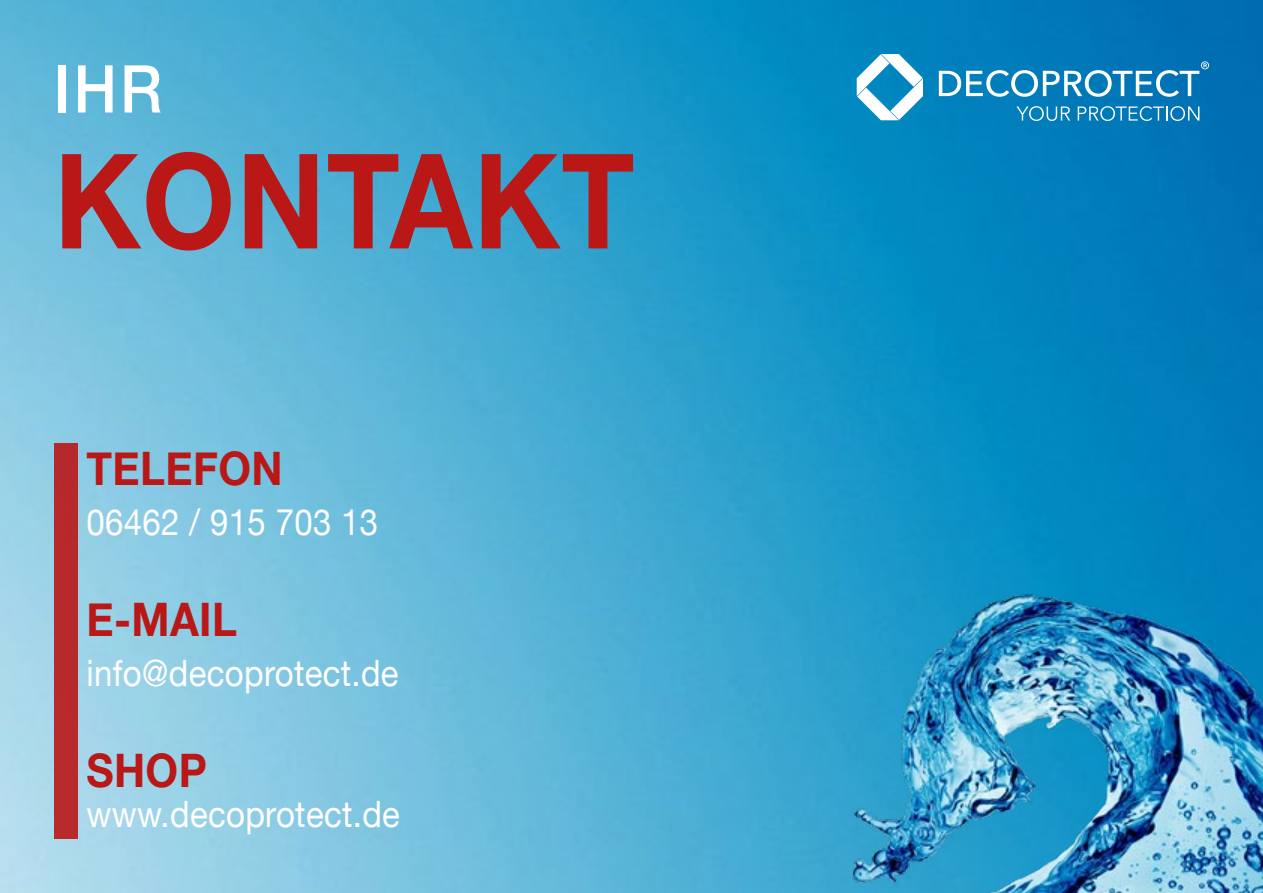
<style>
.page{position:relative;width:1263px;height:893px;background:#fff}
.page>*{position:absolute;margin:0;border:0;box-sizing:border-box;transform-origin:0 0}
.t1{font:700 132px "Helvetica Neue";letter-spacing:.01em;color:#ba1717;scale:.91 1}
.t2{font:500 66px "Helvetica Neue";color:#fff;scale:.91 1}
.t3{font:700 46.2px "Helvetica Neue";letter-spacing:.01em;color:#ba1717;scale:.91 1}
.t4{font:36.3px "Helvetica Neue";letter-spacing:.01em;color:#fff;scale:.91 1}
</style>
<div class="page">
<img style="left:0;top:0;width:1263px;height:893px">
<svg style="left:1016px;top:106px;width:54px;height:15px"></svg>
<svg style="left:1078px;top:106px;width:121px;height:15px;background:#3f97c8"></svg>
<svg style="left:857px;top:54px;width:66px;height:66px"></svg>
<svg style="left:939px;top:61px;width:270px;height:36px"></svg>
<img style="left:784px;top:446px;width:479px;height:447px">
<div style="left:54px;top:444px;width:24px;height:395px;background:#b72a2c"></div>
<h2 class="t2" style="left:54px;top:36px;width:120px">IHR</h2>
<h1 class="t1" style="left:54px;top:98px;width:639px">KONTAKT</h1>
<p class="t3" style="left:86px;top:432px;width:217px">TELEFON</p>
<p class="t4" style="left:86px;top:496px;width:322px">06462 / 915 703 13</p>
<p class="t3" style="left:86px;top:583px;width:167px">E-MAIL</p>
<p class="t4" style="left:86px;top:647px;width:345px">info@decoprotect.de</p>
<p class="t3" style="left:86px;top:734px;width:134px">SHOP</p>
<p class="t4" style="left:86px;top:787px;width:346px">www.decoprotect.de</p>
</div>
